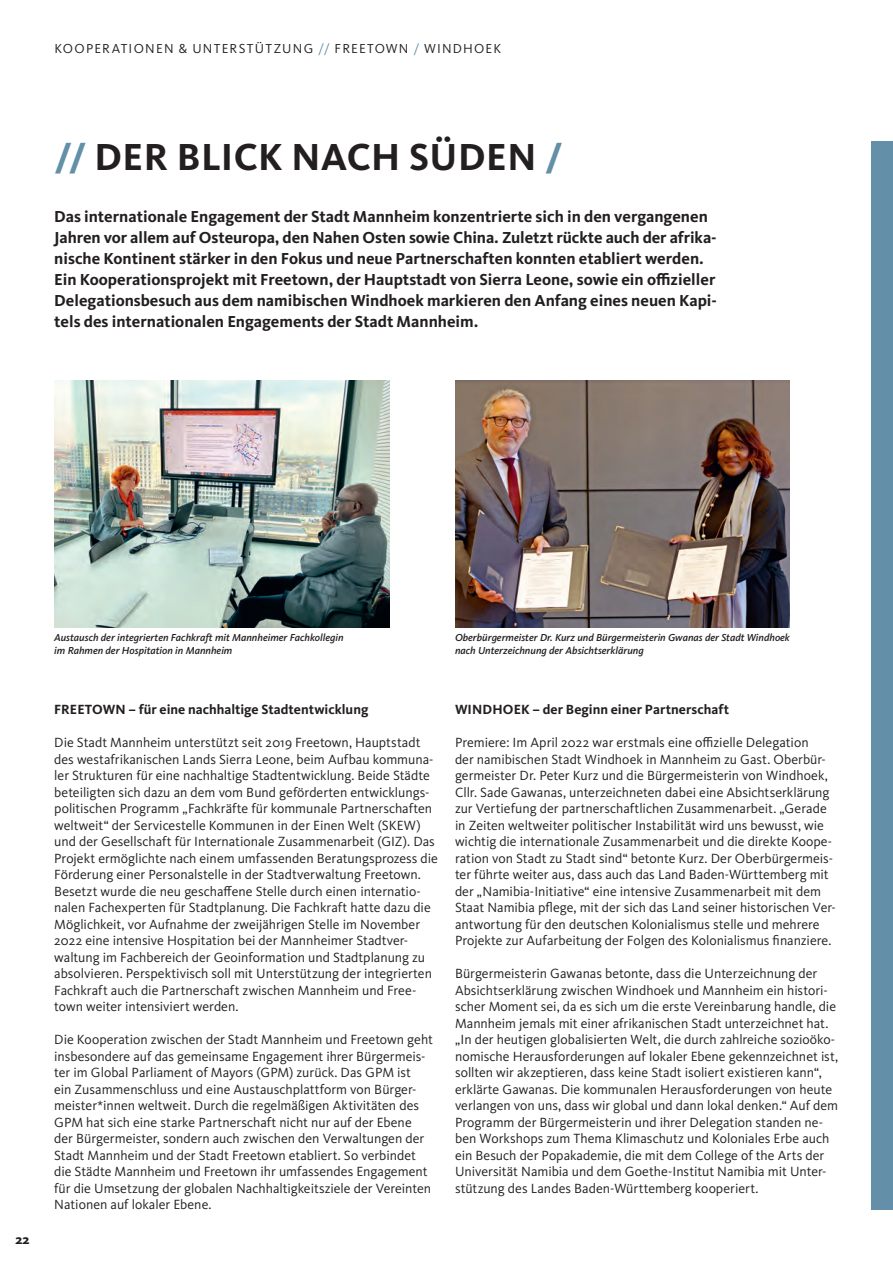
<style>
.page{position:relative;width:893px;height:1263px;background:#fff}
.page>*{position:absolute;margin:0;border:0;box-sizing:border-box;transform-origin:0 0}
.t1{font:700 39px "Kievit OT";letter-spacing:.01em;color:#231f20}
.t2{font:700 16.5px/21px "Kievit OT";color:#231f20}
.t3{font:13.8px/16.5px "Kievit OT";color:#231f20}
.t4{font:700 13.8px "Kievit OT";color:#231f20}
.t5{font:13.5px "Kievit OT";letter-spacing:.085em;color:#231f20}
.t6{font:800 13.5px "Kievit OT";color:#231f20}
.t7{font:italic 500 10.5px/13.5px "Kievit OT";color:#231f20}
.s1{color:#6390a8}
</style>
<div class="page">
<div style="left:872px;top:141px;width:21px;height:1068px;background:#6390a8"></div>
<img style="left:455px;top:380px;width:335px;height:248px">
<img style="left:54px;top:380px;width:335px;height:248px">
<p class="t5" style="left:54px;top:40px;width:448px">KOOPERATIONEN &amp; UNTERSTÜTZUNG <span class="s1">//</span> FREETOWN <span class="s1">/</span> WINDHOEK</p>
<h1 class="t1" style="left:54px;top:133px;width:510px"><span class="s1">//</span> DER BLICK NACH SÜDEN <span class="s1">/</span></h1>
<p class="t2" style="left:54px;top:206px;width:664px">Das internationale Engagement der Stadt Mannheim konzentrierte sich in den vergangenen Jahren vor allem auf Osteuropa, den Nahen Osten sowie China. Zuletzt rückte auch der afrika&shy;nische Kontinent stärker in den Fokus und neue Partnerschaften konnten etabliert werden.<br>Ein Kooperationsprojekt mit Freetown, der Hauptstadt von Sierra Leone, sowie ein offizieller Delegationsbesuch aus dem namibischen Windhoek markieren den Anfang eines neuen Kapi&shy;tels des internationalen Engagements der Stadt Mannheim.</p>
<p class="t6" style="left:15px;top:1231px;width:15px">22</p>
<p class="t7" style="left:54px;top:630px;width:291px">Austausch der integrierten Fachkraft mit Mannheimer Fachkollegin im Rahmen der Hospitation in Mannheim</p>
<p class="t7" style="left:455px;top:630px;width:336px">Oberbürgermeister Dr. Kurz und Bürgermeisterin Gwanas der Stadt Windhoek nach Unterzeichnung der Absichtserklärung</p>
<p class="t4" style="left:54px;top:701px;width:316px">FREETOWN – für eine nachhaltige Stadtentwicklung</p>
<p class="t3" style="left:54px;top:734px;width:385px">Die Stadt Mannheim unterstützt seit 2019 Freetown, Hauptstadt des westafrikanischen Lands Sierra Leone, beim Aufbau kommuna&shy;ler Strukturen für eine nachhaltige Stadtentwicklung. Beide Städte beteiligten sich dazu an dem vom Bund geförderten entwicklungs&shy;politischen Programm „Fachkräfte für kommunale Partnerschaften weltweit“ der Servicestelle Kommunen in der Einen Welt (SKEW) und der Gesellschaft für Internationale Zusammenarbeit (GIZ). Das Projekt ermöglichte nach einem umfassenden Beratungsprozess die Förderung einer Personalstelle in der Stadtverwaltung Freetown.<br>Besetzt wurde die neu geschaffene Stelle durch einen internatio&shy;nalen Fachexperten für Stadtplanung. Die Fachkraft hatte dazu die Möglichkeit, vor Aufnahme der zweijährigen Stelle im November 2022 eine intensive Hospitation bei der Mannheimer Stadtver&shy;waltung im Fachbereich der Geoinformation und Stadtplanung zu absolvieren. Perspektivisch soll mit Unterstützung der integrierten Fachkraft auch die Partnerschaft zwischen Mannheim und Free&shy;town weiter intensiviert werden.</p>
<p class="t3" style="left:54px;top:1031px;width:380px">Die Kooperation zwischen der Stadt Mannheim und Freetown geht insbesondere auf das gemeinsame Engagement ihrer Bürgermeis&shy;ter im Global Parliament of Mayors (GPM) zurück. Das GPM ist<br>ein Zusammenschluss und eine Austauschplattform von Bürger&shy;meister*innen weltweit. Durch die regelmäßigen Aktivitäten des GPM hat sich eine starke Partnerschaft nicht nur auf der Ebene der Bürgermeister, sondern auch zwischen den Verwaltungen der Stadt Mannheim und der Stadt Freetown etabliert. So verbindet die Städte Mannheim und Freetown ihr umfassendes Engagement für die Umsetzung der globalen Nachhaltigkeitsziele der Vereinten Nationen auf lokaler Ebene.</p>
<p class="t4" style="left:455px;top:701px;width:276px">WINDHOEK – der Beginn einer Partnerschaft</p>
<p class="t3" style="left:455px;top:734px;width:382px">Premiere: Im April 2022 war erstmals eine offizielle Delegation<br>der namibischen Stadt Windhoek in Mannheim zu Gast. Oberbür&shy;germeister Dr. Peter Kurz und die Bürgermeisterin von Windhoek, Cllr. Sade Gawanas, unterzeichneten dabei eine Absichtserklärung zur Vertiefung der partnerschaftlichen Zusammenarbeit. „Gerade in Zeiten weltweiter politischer Instabilität wird uns bewusst, wie wichtig die internationale Zusammenarbeit und die direkte Koope&shy;ration von Stadt zu Stadt sind“ betonte Kurz. Der Oberbürgermeis&shy;ter führte weiter aus, dass auch das Land Baden-Württemberg mit der „Namibia-Initiative“ eine intensive Zusammenarbeit mit dem Staat Namibia pflege, mit der sich das Land seiner historischen Ver&shy;antwortung für den deutschen Kolonialismus stelle und mehrere Projekte zur Aufarbeitung der Folgen des Kolonialismus finanziere.</p>
<p class="t3" style="left:455px;top:965px;width:385px">Bürgermeisterin Gawanas betonte, dass die Unterzeichnung der Absichtserklärung zwischen Windhoek und Mannheim ein histori&shy;scher Moment sei, da es sich um die erste Vereinbarung handle, die Mannheim jemals mit einer afrikanischen Stadt unterzeichnet hat. „In der heutigen globalisierten Welt, die durch zahlreiche sozioöko&shy;nomische Herausforderungen auf lokaler Ebene gekennzeichnet ist, sollten wir akzeptieren, dass keine Stadt isoliert existieren kann“, erklärte Gawanas. Die kommunalen Herausforderungen von heute verlangen von uns, dass wir global und dann lokal denken.“ Auf dem Programm der Bürgermeisterin und ihrer Delegation standen ne&shy;ben Workshops zum Thema Klimaschutz und Koloniales Erbe auch ein Besuch der Popakademie, die mit dem College of the Arts der Universität Namibia und dem Goethe-Institut Namibia mit Unter&shy;stützung des Landes Baden-Württemberg kooperiert.</p>
</div>
